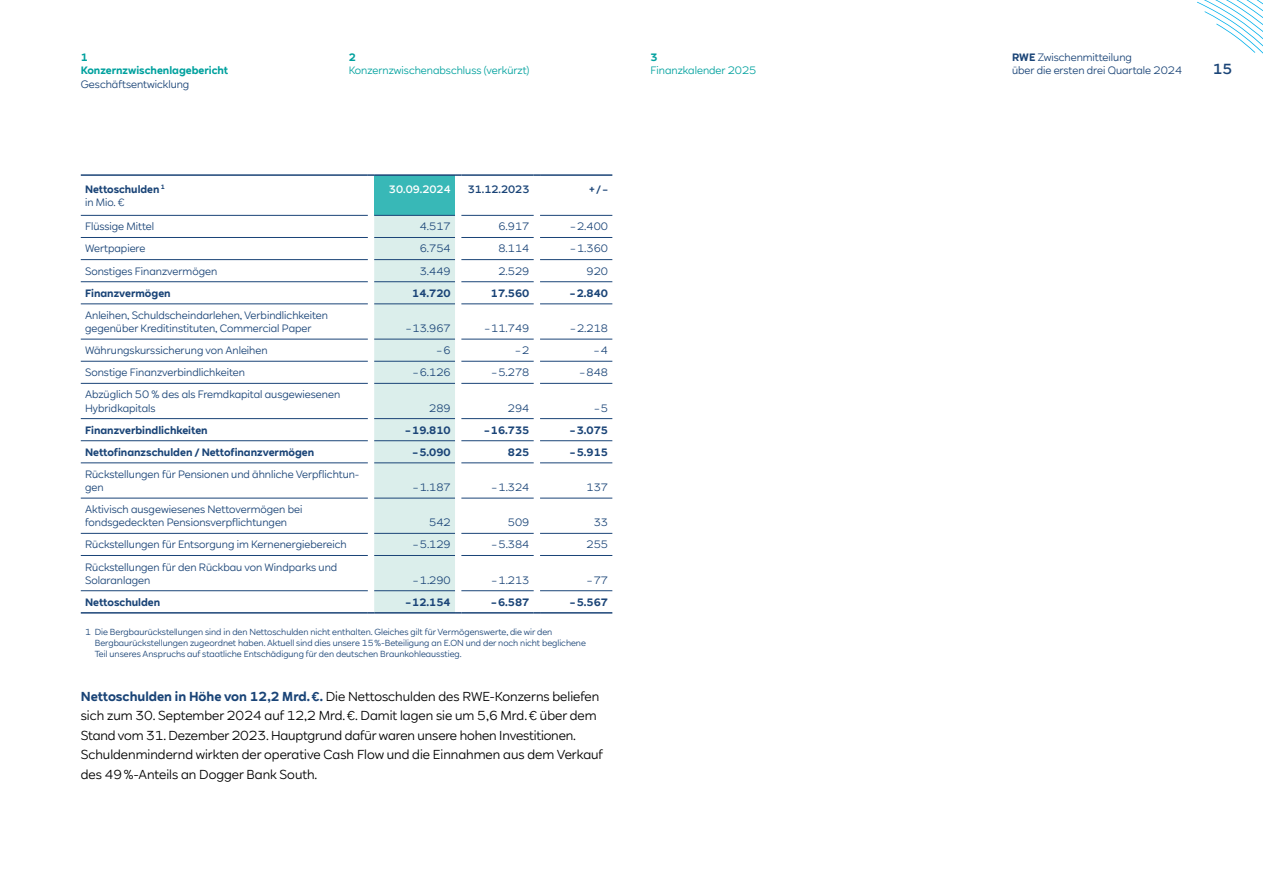
<style>
.page{position:relative;width:1263px;height:893px;background:#fff}
.page>*{position:absolute;margin:0;border:0;box-sizing:border-box;transform-origin:0 0}
.t1{font:500 14.4px "RWE Sans";color:#1a4477}
.t2{font:12.75px/19.5px "RWE Sans";color:#000}
.t3{font:10.5px/13.2px "RWE Sans";color:#1a4477}
.t4{font:700 10.5px/13.2px "RWE Sans";color:#1a4477}
.t5{font:10.5px "RWE Sans";color:#00a19e}
.t6{font:700 10.5px/13.5px "RWE Sans";color:#00a19e}
.t7{font:500 10.5px "RWE Sans";color:#1a4477}
.t8{font:500 10.5px "RWE Sans";color:#fff}
.t9{font:8.7px/11.2px "RWE Sans";color:#1a4477}
.s1{font-weight:400}
.s2{font-weight:700;color:#1a4477}
.s3{font-weight:700}
</style>
<div class="page">
<svg style="left:81px;top:214px;width:531px;height:378px"></svg>
<div style="left:374px;top:175px;width:81px;height:40px;background:#38b8b7"></div>
<hr style="left:81px;top:237px;width:287px;height:1px;background:#1a4477">
<hr style="left:461px;top:237px;width:73px;height:1px;background:#1a4477">
<hr style="left:540px;top:237px;width:72px;height:1px;background:#1a4477">
<hr style="left:81px;top:259px;width:287px;height:1px;background:#1a4477">
<hr style="left:461px;top:259px;width:73px;height:1px;background:#1a4477">
<hr style="left:540px;top:259px;width:72px;height:1px;background:#1a4477">
<hr style="left:81px;top:281px;width:287px;height:1px;background:#1a4477">
<hr style="left:461px;top:281px;width:73px;height:1px;background:#1a4477">
<hr style="left:540px;top:281px;width:72px;height:1px;background:#1a4477">
<hr style="left:81px;top:304px;width:287px;height:1px;background:#1a4477">
<hr style="left:461px;top:304px;width:73px;height:1px;background:#1a4477">
<hr style="left:540px;top:304px;width:72px;height:1px;background:#1a4477">
<hr style="left:81px;top:339px;width:287px;height:1px;background:#1a4477">
<hr style="left:461px;top:339px;width:73px;height:1px;background:#1a4477">
<hr style="left:540px;top:339px;width:72px;height:1px;background:#1a4477">
<hr style="left:81px;top:361px;width:287px;height:1px;background:#1a4477">
<hr style="left:461px;top:361px;width:73px;height:1px;background:#1a4477">
<hr style="left:540px;top:361px;width:72px;height:1px;background:#1a4477">
<hr style="left:81px;top:383px;width:287px;height:1px;background:#1a4477">
<hr style="left:461px;top:383px;width:73px;height:1px;background:#1a4477">
<hr style="left:540px;top:383px;width:72px;height:1px;background:#1a4477">
<hr style="left:81px;top:418px;width:287px;height:1px;background:#1a4477">
<hr style="left:461px;top:418px;width:73px;height:1px;background:#1a4477">
<hr style="left:540px;top:418px;width:72px;height:1px;background:#1a4477">
<hr style="left:81px;top:440px;width:287px;height:1px;background:#1a4477">
<hr style="left:461px;top:440px;width:73px;height:1px;background:#1a4477">
<hr style="left:540px;top:440px;width:72px;height:1px;background:#1a4477">
<hr style="left:81px;top:463px;width:287px;height:1px;background:#1a4477">
<hr style="left:461px;top:463px;width:73px;height:1px;background:#1a4477">
<hr style="left:540px;top:463px;width:72px;height:1px;background:#1a4477">
<hr style="left:81px;top:498px;width:287px;height:1px;background:#1a4477">
<hr style="left:461px;top:498px;width:73px;height:1px;background:#1a4477">
<hr style="left:540px;top:498px;width:72px;height:1px;background:#1a4477">
<hr style="left:81px;top:533px;width:287px;height:1px;background:#1a4477">
<hr style="left:461px;top:533px;width:73px;height:1px;background:#1a4477">
<hr style="left:540px;top:533px;width:72px;height:1px;background:#1a4477">
<hr style="left:81px;top:555px;width:287px;height:1px;background:#1a4477">
<hr style="left:461px;top:555px;width:73px;height:1px;background:#1a4477">
<hr style="left:540px;top:555px;width:72px;height:1px;background:#1a4477">
<hr style="left:81px;top:590px;width:287px;height:1px;background:#1a4477">
<hr style="left:461px;top:590px;width:73px;height:1px;background:#1a4477">
<hr style="left:540px;top:590px;width:72px;height:1px;background:#1a4477">
<hr style="left:81px;top:174px;width:287px;height:2px;background:#1a4477">
<svg style="left:368px;top:174px;width:6px;height:2px"></svg>
<hr style="left:374px;top:174px;width:81px;height:2px;background:#1a4477">
<svg style="left:455px;top:174px;width:6px;height:2px"></svg>
<hr style="left:461px;top:174px;width:73px;height:2px;background:#1a4477">
<svg style="left:534px;top:174px;width:6px;height:2px"></svg>
<hr style="left:540px;top:174px;width:72px;height:2px;background:#1a4477">
<hr style="left:81px;top:612px;width:287px;height:2px;background:#1a4477">
<svg style="left:368px;top:215px;width:93px;height:399px;background:#d9eae9"></svg>
<hr style="left:461px;top:612px;width:73px;height:2px;background:#1a4477">
<svg style="left:534px;top:612px;width:6px;height:2px"></svg>
<hr style="left:540px;top:612px;width:72px;height:2px;background:#1a4477">
<hr style="left:81px;top:215px;width:287px;height:1px;background:#1a4477">
<hr style="left:374px;top:215px;width:81px;height:1px;background:#1a4477">
<hr style="left:461px;top:215px;width:73px;height:1px;background:#1a4477">
<hr style="left:540px;top:215px;width:72px;height:1px;background:#1a4477">
<svg style="left:1197px;top:0;width:66px;height:54px"></svg>
<p class="t6" style="left:81px;top:50px;width:149px">1<br>Konzernzwischenlagebericht</p>
<p class="t3" style="left:81px;top:77px;width:110px">Geschäftsentwicklung</p>
<p class="t6" style="left:349px;top:50px;width:9px">2</p>
<p class="t5" style="left:349px;top:64px;width:182px">Konzernzwischen abschluss (verkürzt)</p>
<p class="t4" style="left:85px;top:182px;width:81px">Nettoschulden <sup>1 </sup><span class="s1">in Mio. €</span></p>
<p class="t8" style="left:389px;top:182px;width:63px">30.09.2024</p>
<p class="t7" style="left:468px;top:182px;width:63px">31.12.2023</p>
<p class="t7" style="left:589px;top:182px;width:20px">+ / –</p>
<p class="t3" style="left:85px;top:220px;width:71px">Flüssige Mittel</p>
<p class="t3" style="left:420px;top:220px;width:32px">4.517</p>
<p class="t3" style="left:498px;top:220px;width:32px">6.917</p>
<p class="t3" style="left:570px;top:220px;width:39px">– 2.400</p>
<p class="t3" style="left:85px;top:242px;width:62px">Wertpapiere</p>
<p class="t3" style="left:420px;top:242px;width:32px">6.754</p>
<p class="t3" style="left:498px;top:242px;width:32px">8.114</p>
<p class="t3" style="left:570px;top:242px;width:39px">– 1.360</p>
<p class="t3" style="left:85px;top:264px;width:134px">Sonstiges Finanzvermögen</p>
<p class="t3" style="left:420px;top:264px;width:32px">3.449</p>
<p class="t3" style="left:498px;top:264px;width:32px">2.529</p>
<p class="t3" style="left:587px;top:264px;width:23px">920</p>
<p class="t4" style="left:85px;top:287px;width:87px">Finanzvermögen</p>
<p class="t4" style="left:412px;top:287px;width:40px">14.720</p>
<p class="t4" style="left:491px;top:287px;width:40px">17.560</p>
<p class="t4" style="left:570px;top:287px;width:40px">– 2.840</p>
<p class="t3" style="left:85px;top:309px;width:244px">Anleihen, Schuldscheindarlehen, Verbindlichkeiten gegenüber Kreditinstituten, Commercial Paper</p>
<p class="t3" style="left:406px;top:322px;width:47px">– 13.967</p>
<p class="t3" style="left:484px;top:322px;width:47px">– 11.749</p>
<p class="t3" style="left:570px;top:322px;width:39px">– 2.218</p>
<p class="t3" style="left:85px;top:344px;width:184px">Währungskurssicherung von Anleihen</p>
<p class="t3" style="left:437px;top:344px;width:16px">– 6</p>
<p class="t3" style="left:515px;top:344px;width:16px">– 2</p>
<p class="t3" style="left:594px;top:344px;width:16px">– 4</p>
<p class="t3" style="left:85px;top:366px;width:161px">Sonstige Finanzverbindlichkeiten</p>
<p class="t3" style="left:413px;top:366px;width:39px">– 6.126</p>
<p class="t3" style="left:491px;top:366px;width:39px">– 5.278</p>
<p class="t3" style="left:580px;top:366px;width:30px">– 848</p>
<p class="t3" style="left:85px;top:388px;width:257px">Abzüglich 50 % des als Fremdkapital ausgewiesenen<br>Hybridkapitals</p>
<p class="t3" style="left:429px;top:401px;width:23px">289</p>
<p class="t3" style="left:508px;top:401px;width:23px">294</p>
<p class="t3" style="left:594px;top:401px;width:16px">– 5</p>
<p class="t4" style="left:85px;top:423px;width:124px">Finanzverbindlichkeiten</p>
<p class="t4" style="left:405px;top:423px;width:47px">– 19.810</p>
<p class="t4" style="left:484px;top:423px;width:47px">– 16.735</p>
<p class="t4" style="left:570px;top:423px;width:40px">– 3.075</p>
<p class="t4" style="left:85px;top:445px;width:231px">Nettofinanzschulden / Nettofinanzvermögen</p>
<p class="t4" style="left:412px;top:445px;width:40px">– 5.090</p>
<p class="t4" style="left:508px;top:445px;width:23px">825</p>
<p class="t4" style="left:570px;top:445px;width:40px">– 5.915</p>
<p class="t3" style="left:85px;top:468px;width:276px">Rückstellungen für Pensionen und ähnliche Verpflichtun&shy;gen</p>
<p class="t3" style="left:413px;top:481px;width:39px">– 1.187</p>
<p class="t3" style="left:491px;top:481px;width:39px">– 1.324</p>
<p class="t3" style="left:587px;top:481px;width:23px">137</p>
<p class="t3" style="left:85px;top:503px;width:219px">Aktivisch ausgewiesenes Nettovermögen bei fondsgedeckten Pensionsverpflichtungen</p>
<p class="t3" style="left:429px;top:516px;width:23px">542</p>
<p class="t3" style="left:508px;top:516px;width:23px">509</p>
<p class="t3" style="left:594px;top:516px;width:16px">33</p>
<p class="t3" style="left:85px;top:538px;width:263px">Rückstellungen für Entsorgung im Kernenergiebereich</p>
<p class="t3" style="left:413px;top:538px;width:39px">– 5.129</p>
<p class="t3" style="left:491px;top:538px;width:39px">– 5.384</p>
<p class="t3" style="left:587px;top:538px;width:23px">255</p>
<p class="t3" style="left:85px;top:560px;width:254px">Rückstellungen für den Rückbau von Windparks und<br>Solaranlagen</p>
<p class="t3" style="left:413px;top:573px;width:39px">– 1.290</p>
<p class="t3" style="left:491px;top:573px;width:39px">– 1.213</p>
<p class="t3" style="left:587px;top:573px;width:23px">– 77</p>
<p class="t4" style="left:85px;top:595px;width:77px">Nettoschulden</p>
<p class="t4" style="left:405px;top:595px;width:47px">– 12.154</p>
<p class="t4" style="left:491px;top:595px;width:40px">– 6.587</p>
<p class="t4" style="left:570px;top:595px;width:40px">– 5.567</p>
<p class="t9" style="left:95px;top:626px;width:493px;text-indent:-10px">1 Die Bergbaurückstellungen sind in den Nettoschulden nicht enthalten. Gleiches gilt fü r Vermögenswerte, die wir den<br>Bergbau rückstellungen zugeordnet haben. Aktuell sind dies unsere 15 %-Beteiligung an E.ON und der noch nicht beglichene<br>Teil unseres Anspruchs auf staatliche Entschädigung für den deutschen Braunkohleausstieg.</p>
<p class="t2" style="left:81px;top:687px;width:524px"><span class="s2">Nettoschulden in Höhe von 12,2 Mrd. €.</span> Die Nettoschulden des RWE-Konzerns beliefen sich zum 30. September 2024 auf 12,2 Mrd. €. Damit lagen sie um 5,6 Mrd. € über dem Stand vom 31. Dezember 2023. Hauptgrund dafür waren unsere hohen Investitionen.<br>Schuldenmindernd wirkten der operative Cash Flow und die Einnahmen aus dem Verkauf des 49 %-Anteils an Dogger Bank South.</p>
<p class="t6" style="left:651px;top:50px;width:9px">3</p>
<p class="t5" style="left:651px;top:64px;width:107px">Finanzkalender 2025</p>
<p class="t3" style="left:1012px;top:50px;width:172px"><span class="s3">RWE</span> Zwischenmitteilung<br>über die ersten drei Quartale 2024</p>
<h1 class="t1" style="left:1213px;top:60px;width:21px">15</h1>
</div>
